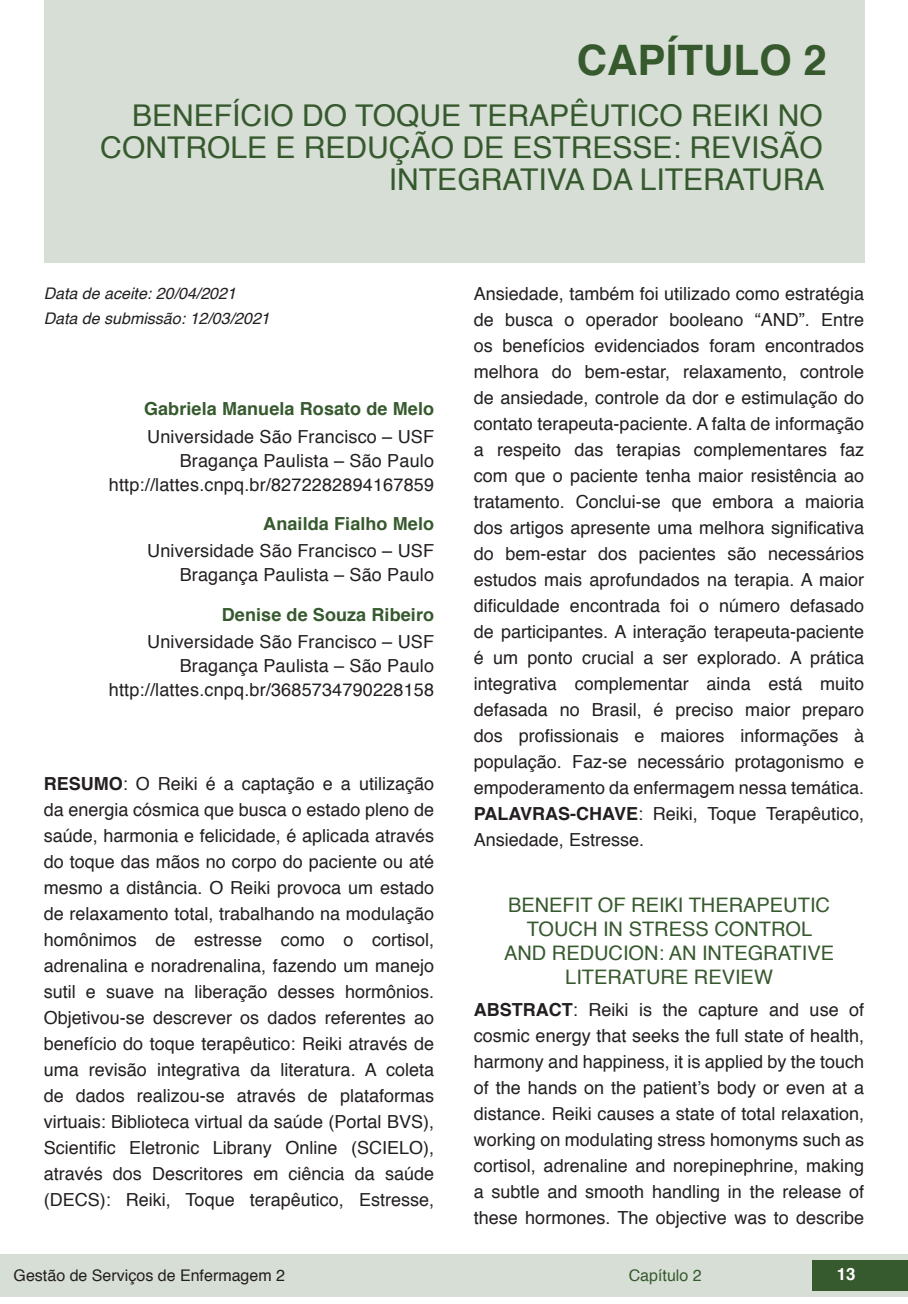
<style>
.page{position:relative;width:908px;height:1304px;background:#fff}
.page>*{position:absolute;margin:0;border:0;box-sizing:border-box;transform-origin:0 0}
.capítulos{font:700 42px "Helvetica";color:#36592e}
.nome_artigos{font:30px/32px "Helvetica";color:#36592e;text-align:right}
.título_Inglês{font:20px/24px "Helvetica";color:#36592e;text-align:center}
.Resumos_e_PC_TXT{font:18px/26px "Helvetica";color:#231f20;text-align:justify}
.info_autores{font:18px "Helvetica";letter-spacing:.01em;color:#231f20}
.nome_autores{font:700 18px "Helvetica";letter-spacing:.005em;color:#36592e}
.t1{font:700 16.8px "Helvetica";color:#fff}
.data{font:italic 16px "Helvetica";color:#231f20}
.t2{font:16px "Helvetica";color:#231f20}
.t3{font:16px "Helvetica";color:#36592e}
.s1{font-weight:700}
</style>
<div class="page">
<div style="left:0;top:1254px;width:906px;height:43px;background:#d7ded5"></div>
<div style="left:812px;top:1261px;width:95px;height:30px;background:#36592e"></div>
<div style="left:44px;top:0;width:819px;height:263px;background:#d7ded5"></div>
<p class="capítulos" style="left:576px;top:26px;width:251px">CAPÍTULO 2</p>
<p class="nome_artigos" style="left:100px;top:101px;width:725px">BENEFÍCIO DO TOQUE TERAPÊUTICO REIKI NO<br>CONTROLE E REDUÇÃO DE ESTRESSE: REVISÃO<br>INTEGRATIVA DA LITERATURA</p>
<p class="data" style="left:44px;top:280px;width:194px">Data de aceite: 20/04/2021</p>
<p class="data" style="left:44px;top:306px;width:227px">Data de submissão: 12/03/2021</p>
<p class="nome_autores" style="left:144px;top:395px;width:291px">Gabriela Manuela Rosato de Melo</p>
<p class="info_autores" style="left:147px;top:423px;width:288px">Universidade São Francisco – USF</p>
<p class="info_autores" style="left:179px;top:447px;width:256px">Bragança Paulista – São Paulo</p>
<p class="info_autores" style="left:109px;top:471px;width:326px">http://lattes.cnpq.br/8272282894167859</p>
<p class="nome_autores" style="left:263px;top:509px;width:172px">Anailda Fialho Melo</p>
<p class="info_autores" style="left:147px;top:537px;width:288px">Universidade São Francisco – USF</p>
<p class="info_autores" style="left:179px;top:561px;width:256px">Bragança Paulista – São Paulo</p>
<p class="nome_autores" style="left:222px;top:600px;width:214px">Denise de Souza Ribeiro</p>
<p class="info_autores" style="left:147px;top:628px;width:288px">Universidade São Francisco – USF</p>
<p class="info_autores" style="left:179px;top:652px;width:256px">Bragança Paulista – São Paulo</p>
<p class="info_autores" style="left:109px;top:676px;width:326px">http://lattes.cnpq.br/3685734790228158</p>
<p class="Resumos_e_PC_TXT" style="left:44px;top:771px;width:392px"><span class="s1">RESUMO</span>: O Reiki é a captação e a utilização da energia cósmica que busca o estado pleno de saúde, harmonia e felicidade, é aplicada através do toque das mãos no corpo do paciente ou até mesmo a distância. O Reiki provoca um estado de relaxamento total, trabalhando na modulação homônimos de estresse como o cortisol, adrenalina e noradrenalina, fazendo um manejo sutil e suave na liberação desses hormônios.<br>Objetivou-se descrever os dados referentes ao benefício do toque terapêutico: Reiki através de uma revisão integrativa da literatura. A coleta de dados realizou-se através de plataformas virtuais: Biblioteca virtual da saúde (Portal BVS), Scientific Eletronic Librany Online (SCIELO), através dos Descritores em ciência da saúde (DECS): Reiki, Toque terapêutico, Estresse,</p>
<p class="Resumos_e_PC_TXT" style="left:473px;top:281px;width:392px">Ansiedade, também foi utilizado como estratégia de busca o operador booleano “AND”. Entre os benefícios evidenciados foram encontrados melhora do bem-estar, relaxamento, controle de ansiedade, controle da dor e estimulação do contato terapeuta-paciente. A falta de informação a respeito das terapias complementares faz com que o paciente tenha maior resistência ao tratamento. Conclui-se que embora a maioria dos artigos apresente uma melhora significativa do bem-estar dos pacientes são necessários estudos mais aprofundados na terapia. A maior dificuldade encontrada foi o número defasado de participantes. A interação terapeuta-paciente é um ponto crucial a ser explorado. A prática integrativa complementar ainda está muito defasada no Brasil, é preciso maior preparo dos profissionais e maiores informações à população. Faz-se necessário protagonismo e empoderamento da enfermagem nessa temática.</p>
<p class="Resumos_e_PC_TXT" style="left:473px;top:801px;width:392px"><span class="s1">PALAVRAS-CHAVE</span>: Reiki, Toque Terapêutico,<br>Ansiedade, Estresse.</p>
<p class="título_Inglês" style="left:504px;top:894px;width:331px">BENEFIT OF REIKI THERAPEUTIC<br>TOUCH IN STRESS CONTROL<br>AND REDUCION: AN INTEGRATIVE<br>LITERATURE REVIEW</p>
<p class="Resumos_e_PC_TXT" style="left:473px;top:997px;width:392px"><span class="s1">ABSTRACT</span>: Reiki is the capture and use of cosmic energy that seeks the full state of health, harmony and happiness, it is applied by the touch of the hands on the patient’s body or even at a distance. Reiki causes a state of total relaxation, working on modulating stress homonyms such as cortisol, adrenaline and norepinephrine, making a subtle and smooth handling in the release of these hormones. The objective was to describe</p>
<p class="t2" style="left:14px;top:1263px;width:273px">Gestão de Serviços de Enfermagem 2</p>
<p class="t3" style="left:628px;top:1263px;width:74px">Capítulo 2</p>
<p class="t1" style="left:836px;top:1261px;width:20px">13</p>
</div>
